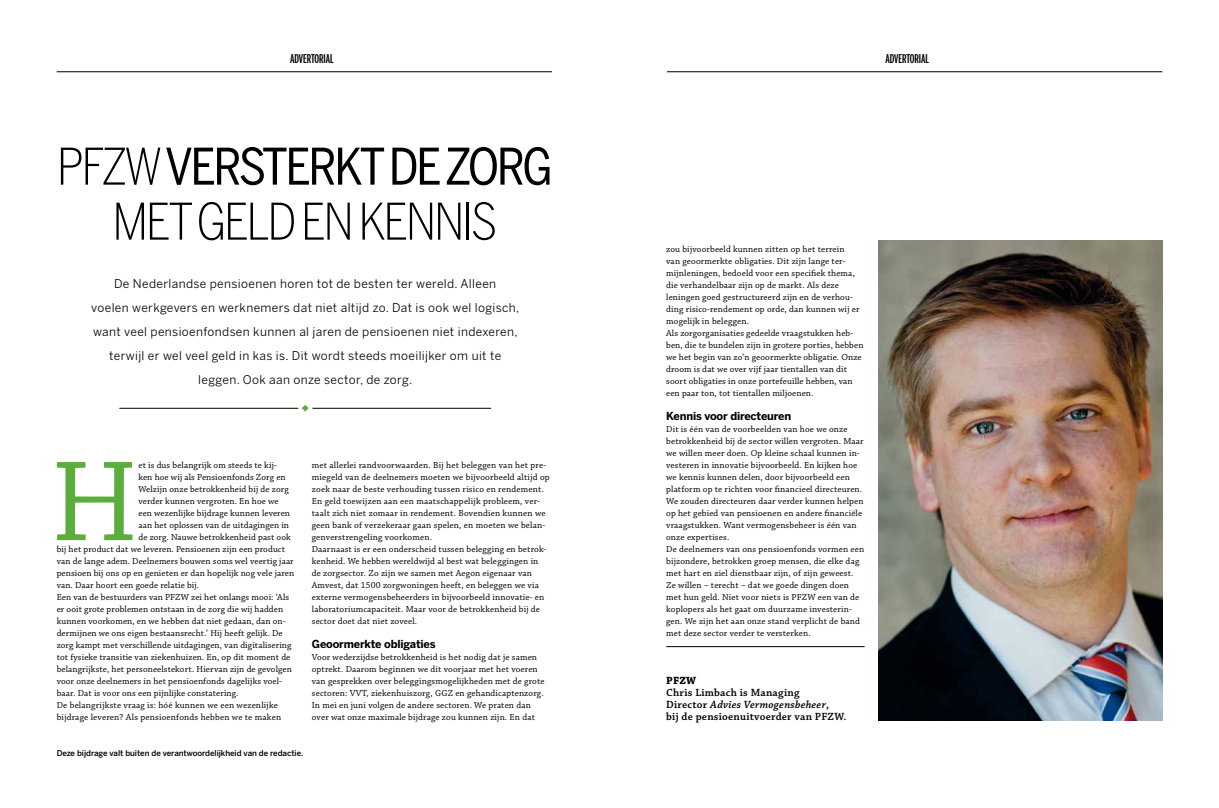
<style>
.page{position:relative;width:1219px;height:808px;background:#fff}
.page>*{position:absolute;margin:0;border:0;box-sizing:border-box;transform-origin:0 0}
.t1{font:120px "Chaparral Pro";color:#5bad3c}
.t2{font:300 50px/55px "Benton Sans Cond";letter-spacing:-.05em;color:#000;text-align:center}
.t3{font:12px/24px "Benton Sans";letter-spacing:.03em;color:#000;text-align:center}
.t4{font:500 12px "Benton Sans Extra Comp";color:#000}
.t5{font:600 11px/12px "Chaparral Pro";letter-spacing:.02em;color:#000}
.t6{font:700 11px "Benton Sans";letter-spacing:-.015em;color:#000}
.t7{font:700 11px "Chaparral Pro";color:#000}
.t8{font:9.2px/12px "Chaparral Pro";letter-spacing:.015em;color:#000}
.t9{font:500 8px "Benton Sans";letter-spacing:-.005em;color:#000}
.s1{font-weight:400}
.s2{font-style:italic}
</style>
<div class="page">
<hr style="left:57px;top:72px;width:495px;height:1px;background:#000">
<hr style="left:667px;top:72px;width:495px;height:1px;background:#000">
<hr style="left:119px;top:408px;width:179px;height:1px;background:#000">
<hr style="left:312px;top:408px;width:179px;height:1px;background:#000">
<svg style="left:302px;top:405px;width:7px;height:6px"></svg>
<img style="left:879px;top:240px;width:283px;height:480px">
<hr style="left:666px;top:646px;width:199px;height:1px;background:#000">
<h3 class="t4" style="left:290px;top:52px;width:45px">ADVERTORIAL</h3>
<h3 class="t4" style="left:885px;top:52px;width:45px">ADVERTORIAL</h3>
<h2 class="t2" style="left:57px;top:139px;width:498px">PFZW <span class="s1">VERSTERKT DE ZORG<br></span>MET GELD EN KENNIS</h2>
<p class="t3" style="left:91px;top:272px;width:430px">De Nederlandse pensioenen horen tot de besten ter wereld. Alleen<br>voelen werkgevers en werknemers dat niet altijd zo. Dat is ook wel logisch, want veel pensioenfondsen kunnen al jaren de pensioenen niet indexeren, terwijl er wel veel geld in kas is. Dit wordt steeds moeilijker om uit te leggen. Ook aan onze sector, de zorg.</p>
<h1 class="t1" style="left:51px;top:436px;width:89px">H</h1>
<p class="t8" style="left:138px;top:459px;width:140px">et is dus belangrijk om steeds te kij-</p>
<p class="t8" style="left:138px;top:471px;width:149px">ken hoe wij als Pensioenfonds Zorg en</p>
<p class="t8" style="left:138px;top:483px;width:152px">Welzijn onze betrokkenheid bij de zorg</p>
<p class="t8" style="left:138px;top:495px;width:142px">verder kunnen vergroten. En hoe we</p>
<p class="t8" style="left:138px;top:507px;width:153px">een wezenlijke bijdrage kunnen leveren</p>
<p class="t8" style="left:138px;top:519px;width:152px">aan het oplossen van de uitdagingen in</p>
<p class="t8" style="left:138px;top:531px;width:154px">de zorg. Nauwe betrokkenheid past ook</p>
<p class="t8" style="left:57px;top:543px;width:230px">bij het product dat we leveren. Pensioenen zijn een product</p>
<p class="t8" style="left:57px;top:555px;width:239px">van de lange adem. Deelnemers bouwen soms wel veertig jaar</p>
<p class="t8" style="left:57px;top:567px;width:239px">pensioen bij ons op en genieten er dan hopelijk nog vele jaren</p>
<p class="t8" style="left:57px;top:579px;width:144px">van. Daar hoort een goede relatie bij.</p>
<p class="t8" style="left:57px;top:591px;width:234px">Een van de bestuurders van PFZW zei het onlangs mooi: ‘Als</p>
<p class="t8" style="left:57px;top:603px;width:228px">er ooit grote problemen ontstaan in de zorg die wij hadden</p>
<p class="t8" style="left:57px;top:615px;width:231px">kunnen voorkomen, en we hebben dat niet gedaan, dan on-</p>
<p class="t8" style="left:57px;top:627px;width:228px">dermijnen we ons eigen bestaansrecht.’ Hij heeft gelijk. De</p>
<p class="t8" style="left:57px;top:639px;width:236px">zorg kampt met verschillende uitdagingen, van digitalisering</p>
<p class="t8" style="left:57px;top:651px;width:235px">tot fysieke transitie van ziekenhuizen. En, op dit moment de</p>
<p class="t8" style="left:57px;top:663px;width:237px">belangrijkste, het personeelstekort. Hiervan zijn de gevolgen</p>
<p class="t8" style="left:57px;top:675px;width:227px">voor onze deelnemers in het pensioenfonds dagelijks voel-</p>
<p class="t8" style="left:57px;top:687px;width:183px">baar. Dat is voor ons een pijnlijke constatering.</p>
<p class="t8" style="left:57px;top:699px;width:223px">De belangrijkste vraag is: hóé kunnen we een wezenlijke</p>
<p class="t8" style="left:57px;top:711px;width:226px">bijdrage leveren? Als pensioenfonds hebben we te maken</p>
<p class="t8" style="left:312px;top:459px;width:239px">met allerlei randvoorwaarden. Bij het beleggen van het pre&shy;miegeld van de deelnemers moeten we bijvoorbeeld altijd op zoek naar de beste verhouding tussen risico en rendement.<br>En geld toewijzen aan een maatschappelijk probleem, ver&shy;taalt zich niet zomaar in rendement. Bovendien kunnen we geen bank of verzekeraar gaan spelen, en moeten we belan&shy;genverstrengeling voorkomen.<br>Daarnaast is er een onderscheid tussen belegging en betrok&shy;kenheid. We hebben wereldwijd al best wat beleggingen in de zorgsector. Zo zijn we samen met Aegon eigenaar van Amvest, dat 1500 zorgwoningen heeft, en beleggen we via externe vermogensbeheerders in bijvoorbeeld innovatie- en laboratoriumcapaciteit. Maar voor de betrokkenheid bij de sector doet dat niet zoveel.</p>
<p class="t6" style="left:312px;top:637px;width:125px">Geoormerkte obligaties</p>
<p class="t8" style="left:312px;top:651px;width:234px">Voor wederzijdse betrokkenheid is het nodig dat je samen optrekt. Daarom beginnen we dit voorjaar met het voeren van gesprekken over beleggingsmogelijkheden met de grote sectoren: VVT, ziekenhuiszorg, GGZ en gehandicaptenzorg.<br>In mei en juni volgen de andere sectoren. We praten dan over wat onze maximale bijdrage zou kunnen zijn. En dat</p>
<p class="t9" style="left:57px;top:748px;width:248px">Deze bijdrage valt buiten de verantwoordelijkheid van de redactie.</p>
<p class="t8" style="left:666px;top:243px;width:199px">zou bijvoorbeeld kunnen zitten op het terrein<br>van geoormerkte obligaties. Dit zijn lange ter&shy;mijnleningen, bedoeld voor een specifiek thema, die verhandelbaar zijn op de markt. Als deze leningen goed gestructureerd zijn en de verhou&shy;ding risico-rendement op orde, dan kunnen wij er mogelijk in beleggen.<br>Als zorgorganisaties gedeelde vraagstukken heb&shy;ben, die te bundelen zijn in grotere porties, hebben we het begin van zo’n geoormerkte obligatie. Onze droom is dat we over vijf jaar tientallen van dit soort obligaties in onze portefeuille hebben, van een paar ton, tot tientallen miljoenen.</p>
<p class="t6" style="left:666px;top:409px;width:126px">Kennis voor directeuren</p>
<p class="t8" style="left:666px;top:423px;width:199px">Dit is één van de voorbeelden van hoe we onze betrokkenheid bij de sector willen vergroten. Maar we willen meer doen. Op kleine schaal kunnen in&shy;vesteren in innovatie bijvoorbeeld. En kijken hoe we kennis kunnen delen, door bijvoorbeeld een platform op te richten voor financieel directeuren.<br>We zouden directeuren daar verder kunnen helpen op het gebied van pensioenen en andere financiële vraagstukken. Want vermogensbeheer is één van onze expertises.<br>De deelnemers van ons pensioenfonds vormen een bijzondere, betrokken groep mensen, die elke dag met hart en ziel dienstbaar zijn, of zijn geweest.<br>Ze willen – terecht – dat we goede dingen doen met hun geld. Niet voor niets is PFZW een van de koplopers als het gaat om duurzame investerin&shy;gen. We zijn het aan onze stand verplicht de band met deze sector verder te versterken.</p>
<p class="t7" style="left:666px;top:674px;width:31px">PFZW</p>
<p class="t5" style="left:666px;top:687px;width:182px">Chris Limbach is Managing<br>Director <span class="s2">Advies Vermogensbeheer</span>,<br>bij de pensioenuitvoerder van PFZW.</p>
</div>
